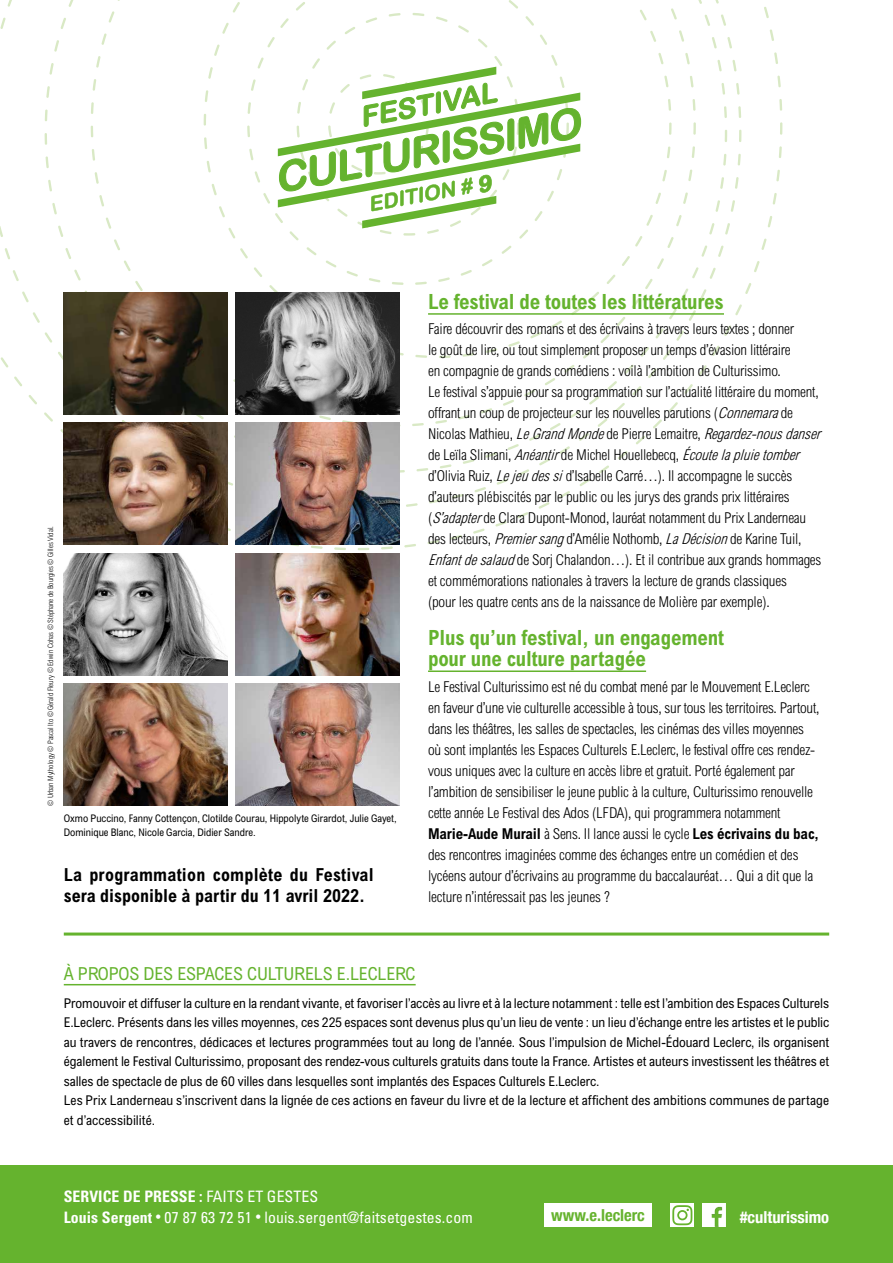
<style>
.page{position:relative;width:893px;height:1263px;background:#fff}
.page>*{position:absolute;margin:0;border:0;box-sizing:border-box;transform-origin:0 0}
.t1{font:700 condensed 21px/21px "Arial";letter-spacing:-.01em;color:#65b32e}
.t2{font:700 condensed 18px/21px "Arial";letter-spacing:.005em;color:#000}
.t3{font:condensed 18px "Arial";letter-spacing:-.01em;color:#65b32e}
.t4{font:700 condensed 16.5px "Helvetica Neue";color:#65b32e}
.t5{font:700 condensed 16.5px "Helvetica Neue";color:#fff}
.t6{font:condensed 15.75px/21px "Univers LT Std";letter-spacing:.005em;color:#fff}
.t7{font:300 condensed 15px/21px "Arial";letter-spacing:-.015em;color:#000}
.t8{font:condensed 13.5px/19.5px "Arial";color:#000}
.t9{font:condensed 10.5px/13.5px "Arial";color:#000}
.t10{font:300 condensed 7.5px "Arial";letter-spacing:-.005em;color:#000}
.s1{font-style:italic}
.s2{font-weight:700}
.s3{font-weight:700;font-size:12px}
</style>
<div class="page">
<svg style="left:0;top:0;width:741px;height:509px"></svg>
<svg style="left:91px;top:0;width:605px;height:427px"></svg>
<svg style="left:247px;top:0;width:322px;height:285px"></svg>
<div style="left:0;top:1165px;width:893px;height:98px;background:#65b32e"></div>
<div style="left:544px;top:1203px;width:108px;height:24px;background:#fff"></div>
<img style="left:702px;top:1203px;width:23px;height:24px">
<svg style="left:671px;top:1203px;width:23px;height:24px"></svg>
<svg style="left:672px;top:1205px;width:20px;height:20px"></svg>
<hr style="left:428px;top:313px;width:296px;height:2px;background:#65b32e">
<hr style="left:428px;top:670px;width:218px;height:2px;background:#65b32e">
<hr style="left:64px;top:984px;width:352px;height:1px;background:#65b32e">
<svg style="left:278px;top:67px;width:303px;height:161px"></svg>
<img style="left:64px;top:293px;width:163px;height:121px">
<img style="left:236px;top:293px;width:163px;height:121px">
<img style="left:64px;top:423px;width:163px;height:122px">
<img style="left:64px;top:553px;width:163px;height:122px">
<img style="left:236px;top:423px;width:163px;height:122px">
<img style="left:64px;top:684px;width:163px;height:122px">
<img style="left:236px;top:553px;width:163px;height:122px">
<img style="left:236px;top:684px;width:163px;height:122px">
<hr style="left:64px;top:932px;width:765px;height:3px;background:#65b32e">
<p class="t10" style="left:46px;top:806px;width:281px;rotate:-90deg">© Urban Mythology © Pascal Ito © Gérald Fleury © Edwin Cohas © Stéphane de Bourgies © Gilles Vidal.</p>
<p class="t9" style="left:64px;top:812px;width:334px">Oxmo Puccino, Fanny Cottençon, Clotilde Courau, Hippolyte Girardot, Julie Gayet,<br>Dominique Blanc, Nicole Garcia, Didier Sandre.</p>
<p class="t2" style="left:64px;top:864px;width:312px">La programmation complète du Festival sera disponible à partir du 11 avril 2022.</p>
<h1 class="t1" style="left:428px;top:291px;width:297px">Le festival de toutes les littératures</h1>
<p class="t7" style="left:428px;top:318px;width:398px">Faire découvrir des romans et des écrivains à travers leurs textes ; donner<br>le goût de lire, ou tout simplement proposer un temps d’évasion littéraire<br>en compagnie de grands comédiens : voilà l’ambition de Culturissimo.<br>Le festival s’appuie pour sa programmation sur l’actualité littéraire du moment, offrant un coup de projecteur sur les nouvelles parutions (<span class="s1">Connemara</span>de Nicolas Mathieu, <span class="s1">LeGrandMonde</span>de Pierre Lemaitre, <span class="s1">Regardez-nousdanser </span>de Leïla Slimani, <span class="s1">Anéantir</span>de Michel Houellebecq, <span class="s1">Écoutelapluietomber </span>d’Olivia Ruiz, <span class="s1">Lejeudessi</span>d’Isabelle Carré…). Il accompagne le succès d’auteurs plébiscités par le public ou les jurys des grands prix littéraires (<span class="s1">S’adapter</span>de Clara Dupont-Monod, lauréat notamment du Prix Landerneau des lecteurs, <span class="s1">Premiersang</span>d’Amélie Nothomb, <span class="s1">LaDécision</span>de Karine Tuil, <span class="s1">Enfantdesalaud</span>de Sorj Chalandon…). Et il contribue aux grands hommages et commémorations nationales à travers la lecture de grands classiques<br>(pour les quatre cents ans de la naissance de Molière par exemple).</p>
<h1 class="t1" style="left:428px;top:627px;width:297px">Plus qu’un festival, un engagement pour une culture partagée</h1>
<p class="t7" style="left:428px;top:676px;width:393px">Le Festival Culturissimo est né du combat mené par le Mouvement E.Leclerc en faveur d’une vie culturelle accessible à tous, sur tous les territoires. Partout, dans les théâtres, les salles de spectacles, les cinémas des villes moyennes où sont implantés les Espaces Culturels E.Leclerc, le festival offre ces rendez&shy;vous uniques avec la culture en accès libre et gratuit. Porté également par l’ambition de sensibiliser le jeune public à la culture, Culturissimo renouvelle cette année Le Festival des Ados (LFDA), qui programmera notamment <span class="s2">Marie-Aude Murail</span> à Sens. Il lance aussi le cycle <span class="s2">Les écrivains du bac, </span>des rencontres imaginées comme des échanges entre un comédien et des lycéens autour d’écrivains au programme du baccalauréat… Qui a dit que la lecture n’intéressait pas les jeunes ?</p>
<p class="t3" style="left:64px;top:962px;width:353px">À PROPOS DES ESPACES CULTURELS E.LECLERC</p>
<p class="t8" style="left:64px;top:993px;width:767px">Promouvoir et diffuser la culture en la rendant vivante, et favoriser l’accès au livre et à la lecture notamment : telle est l’ambition des Espaces Culturels E.Leclerc. Présents dans les villes moyennes, ces 225 espaces sont devenus plus qu’un lieu de vente : un lieu d’échange entre les artistes et le public au travers de rencontres, dédicaces et lectures programmées tout au long de l’année. Sous l’impulsion de Michel‑Édouard Leclerc, ils organisent également le Festival Culturissimo, proposant des rendez-vous culturels gratuits dans toute la France. Artistes et auteurs investissent les théâtres et salles de spectacle de plus de 60 villes dans lesquelles sont implantés des Espaces Culturels E.Leclerc.<br>Les Prix Landerneau s’inscrivent dans la lignée de ces actions en faveur du livre et de la lecture et affichent des ambitions communes de partage et d’accessibilité.</p>
<p class="t6" style="left:64px;top:1185px;width:411px"><span class="s2">SERVICE DE PRESSE :</span> FAITS ET GESTES<br><span class="s2">Louis Sergent</span> <span class="s3">•</span> 07 87 63 72 51 <span class="s3">•</span> louis.sergent@faitsetgestes.com</p>
<p class="t4" style="left:551px;top:1202px;width:95px">www.e.leclerc</p>
<p class="t5" style="left:740px;top:1203px;width:91px">#culturissimo</p>
</div>
